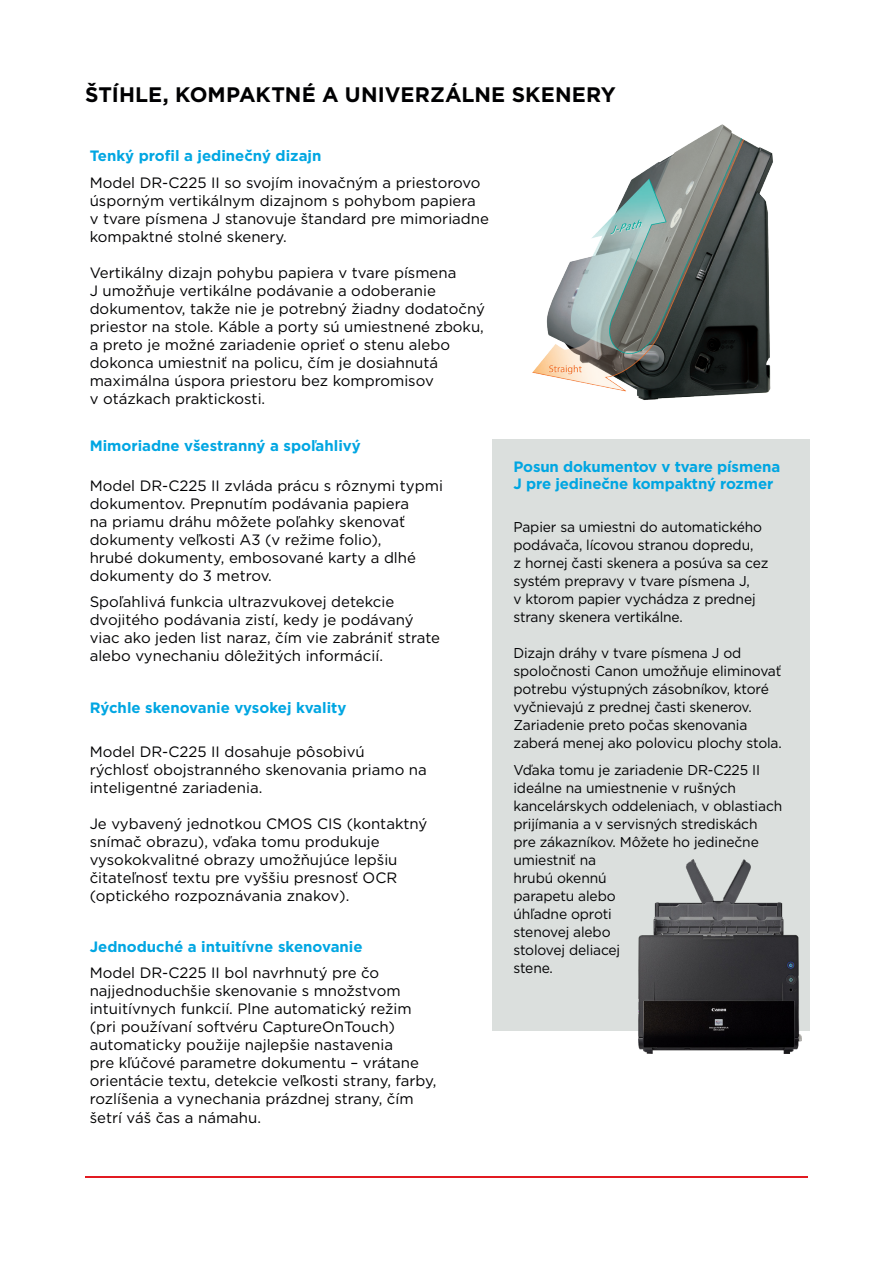
<style>
.page{position:relative;width:893px;height:1263px;background:#fff}
.page>*{position:absolute;margin:0;border:0;box-sizing:border-box;transform-origin:0 0}
.C_-_Head{font:700 21px "Gotham";letter-spacing:.005em;color:#000002}
.mixed{font:15px/18px "Gotham";color:#000002}
.mixed-2{font:700 15px/16.5px "Gotham";color:#00a6e2}
.mixed-3{font:14.25px/18px "Gotham";letter-spacing:-.01em;color:#000002}
</style>
<div class="page">
<hr style="left:85px;top:1176px;width:723px;height:2px;background:#e21a21">
<div style="left:492px;top:439px;width:318px;height:592px;background:#dbdfdd"></div>
<img style="left:532px;top:124px;width:241px;height:276px">
<img style="left:639px;top:860px;width:162px;height:193px">
<p class="C_-_Head" style="left:85px;top:80px;width:532px">ŠTÍHLE, KOMPAKTNÉ A UNIVERZÁLNE SKENERY</p>
<p class="mixed-2" style="left:90px;top:147px;width:233px">Tenký profil a jedinečný dizajn</p>
<p class="mixed" style="left:90px;top:173px;width:401px">Model DR-C225 II so svojím inovačným a priestorovo úsporným vertikálnym dizajnom s pohybom papiera<br>v tvare písmena J stanovuje štandard pre mimoriadne kompaktné stolné skenery.</p>
<p class="mixed" style="left:90px;top:263px;width:397px">Vertikálny dizajn pohybu papiera v tvare písmena<br>J umožňuje vertikálne podávanie a odoberanie dokumentov, takže nie je potrebný žiadny dodatočný priestor na stole. Káble a porty sú umiestnené zboku, a preto je možné zariadenie oprieť o stenu alebo dokonca umiestniť na policu, čím je dosiahnutá maximálna úspora priestoru bez kompromisov<br>v otázkach praktickosti.</p>
<p class="mixed-2" style="left:90px;top:438px;width:272px">Mimoriadne všestranný a spoľahlivý</p>
<p class="mixed" style="left:90px;top:476px;width:355px">Model DR-C225 II zvláda prácu s rôznymi typmi dokumentov. Prepnutím podávania papiera<br>na priamu dráhu môžete poľahky skenovať dokumenty veľkosti A3 (v režime folio),<br>hrubé dokumenty, embosované karty a dlhé dokumenty do 3 metrov.</p>
<p class="mixed" style="left:90px;top:593px;width:352px">Spoľahlivá funkcia ultrazvukovej detekcie dvojitého podávania zistí, kedy je podávaný viac ako jeden list naraz, čím vie zabrániť strate alebo vynechaniu dôležitých informácií.</p>
<p class="mixed-2" style="left:90px;top:699px;width:258px">Rýchle skenovanie vysokej kvality</p>
<p class="mixed" style="left:90px;top:742px;width:339px">Model DR-C225 II dosahuje pôsobivú rýchlosť obojstranného skenovania priamo na inteligentné zariadenia.</p>
<p class="mixed" style="left:90px;top:814px;width:339px">Je vybavený jednotkou CMOS CIS (kontaktný snímač obrazu), vďaka tomu produkuje vysokokvalitné obrazy umožňujúce lepšiu čitateľnosť textu pre vyššiu presnosť OCR (optického rozpoznávania znakov).</p>
<p class="mixed-2" style="left:90px;top:938px;width:274px">Jednoduché a intuitívne skenovanie</p>
<p class="mixed" style="left:90px;top:964px;width:348px">Model DR-C225 II bol navrhnutý pre čo najjednoduchšie skenovanie s množstvom intuitívnych funkcií. Plne automatický režim (pri používaní softvéru CaptureOnTouch) automaticky použije najlepšie nastavenia<br>pre kľúčové parametre dokumentu – vrátane orientácie textu, detekcie veľkosti strany, farby, rozlíšenia a vynechania prázdnej strany, čím šetrí váš čas a námahu.</p>
<p class="mixed-2" style="left:513px;top:459px;width:268px">Posun dokumentov v tvare písmena<br>J pre jedinečne kompaktný rozmer</p>
<p class="mixed-3" style="left:513px;top:518px;width:256px">Papier sa umiestni do automatického podávača, lícovou stranou dopredu,<br>z hornej časti skenera a posúva sa cez systém prepravy v tvare písmena J,<br>v ktorom papier vychádza z prednej strany skenera vertikálne.</p>
<p class="mixed-3" style="left:513px;top:644px;width:270px">Dizajn dráhy v tvare písmena J od spoločnosti Canon umožňuje eliminovať potrebu výstupných zásobníkov, ktoré vyčnievajú z prednej časti skenerov.<br>Zariadenie preto počas skenovania zaberá menej ako polovicu plochy stola.</p>
<p class="mixed-3" style="left:513px;top:760px;width:270px">Vďaka tomu je zariadenie DR-C225 II ideálne na umiestnenie v rušných kancelárskych oddeleniach, v oblastiach prijímania a v servisných strediskách pre zákazníkov. Môžete ho jedinečne umiestniť na<br>hrubú okennú<br>parapetu alebo<br>úhľadne oproti<br>stenovej alebo<br>stolovej deliacej<br>stene.</p>
</div>
